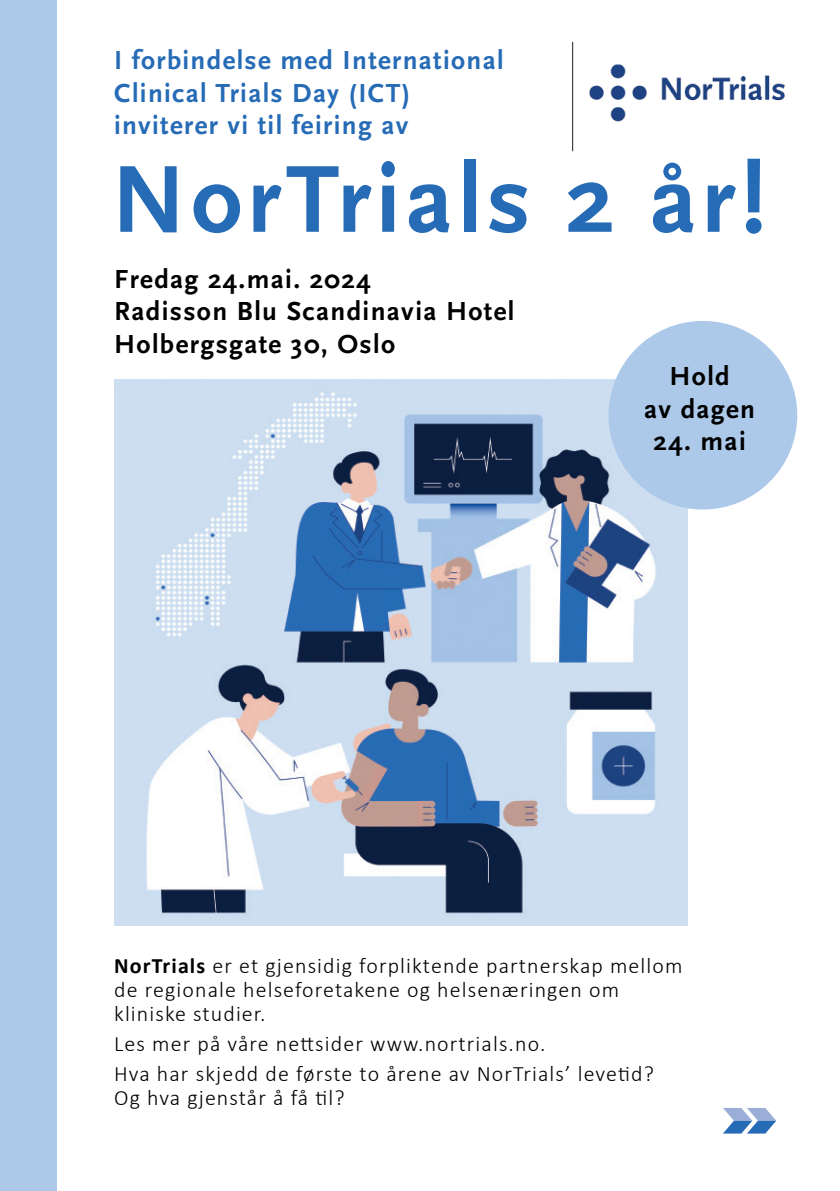
<style>
.page{position:relative;width:840px;height:1191px;background:#fff}
.page>*{position:absolute;margin:0;border:0;box-sizing:border-box;transform-origin:0 0}
.t1{font:700 99.2px "Scala Sans Pro";letter-spacing:.05em;color:#266bb5}
.t2{font:700 27.2px/32.8px "Scala Sans Pro";letter-spacing:.05em;color:#000001}
.t3{font:700 27.2px/32.6px "Scala Sans Pro";letter-spacing:.05em;color:#266bb5}
.t4{font:300 22px/24px "Calibri";letter-spacing:.05em;color:#000001}
.s1{font-weight:700}
</style>
<div class="page">
<img style="left:572px;top:41px;width:213px;height:111px">
<img style="left:114px;top:379px;width:573px;height:546px">
<div style="left:608px;top:321px;width:188px;height:188px;background:#acc9e9;border-radius:50%"></div>
<div style="left:0;top:0;width:56px;height:1191px;background:#acc9e9"></div>
<svg style="left:723px;top:1108px;width:52px;height:25px"></svg>
<hr style="left:572px;top:42px;width:1px;height:109px;background:#231f20">
<p class="t3" style="left:114px;top:44px;width:391px">I forbindelse med International<br>Clinical Trials Day (ICT) inviterer vi til feiring av</p>
<h1 class="t1" style="left:111px;top:143px;width:656px">NorTrials 2 år!</h1>
<p class="t2" style="left:114px;top:263px;width:401px">Fredag 24.mai. 2024<br>Radisson Blu Scandinavia Hotel<br>Holbergsgate 30, Oslo</p>
<p class="t2" style="left:643px;top:360px;width:112px;text-align:center">Hold<br>av dagen</p>
<p class="t2" style="left:653px;top:425px;width:94px">24. mai</p>
<p class="t4" style="left:114px;top:954px;width:569px"><span class="s1">NorTrials</span> er et gjensidig forpliktende partnerskap mellom de regionale helseforetakene og helsenæringen om kliniske studier.</p>
<p class="t4" style="left:114px;top:1029px;width:541px;line-height:30px">Les mer på våre nettsider www.nortrials.no.<br>Hva har skjedd de første to årene av NorTrials’ levetid?</p>
<p class="t4" style="left:114px;top:1086px;width:232px">Og hva gjenstår å få til?</p>
</div>
